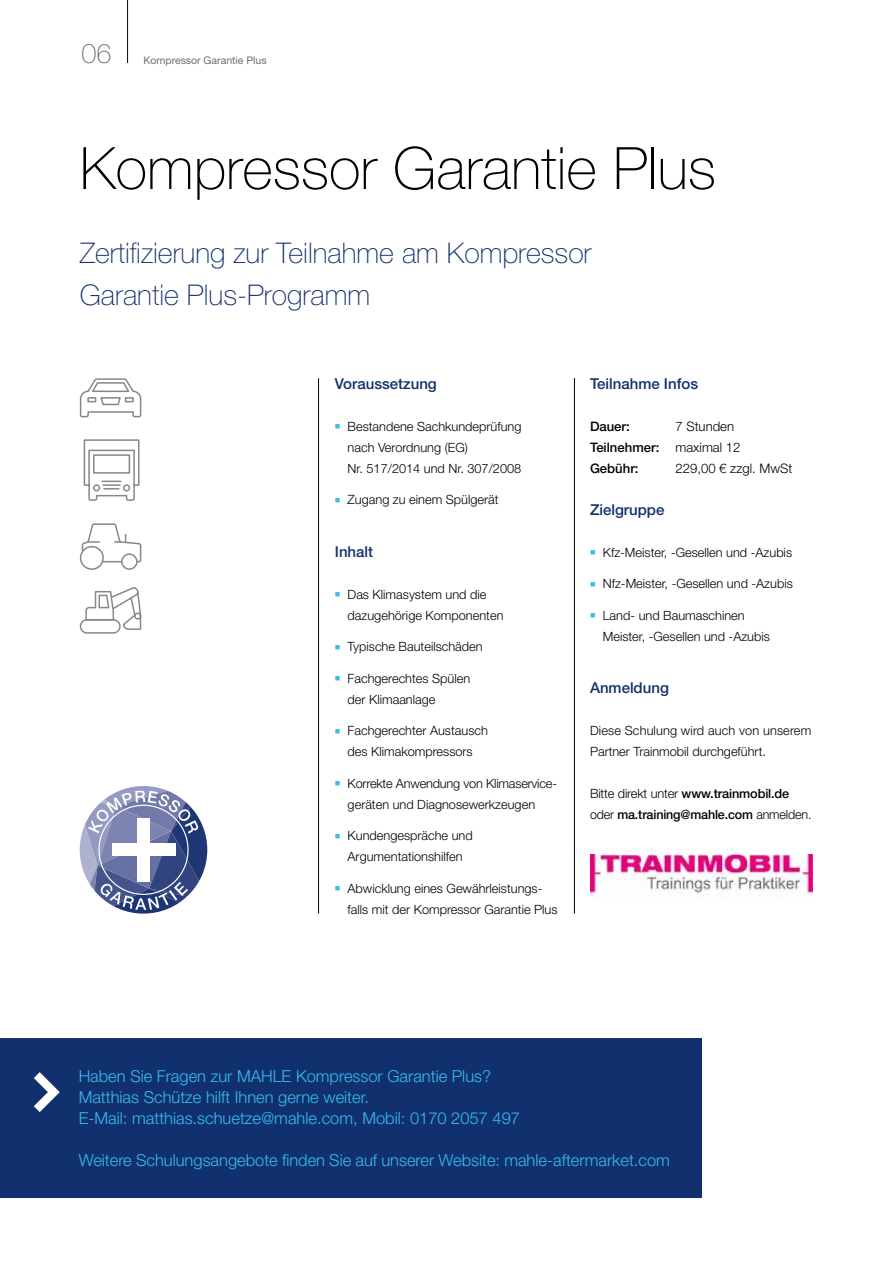
<style>
.page{position:relative;width:893px;height:1263px;background:#fff}
.page>*{position:absolute;margin:0;border:0;box-sizing:border-box;transform-origin:0 0}
.t1{font:100 58.5px "Helvetica Neue LT Std";color:#000}
.t2{font:100 28.5px/42px "Helvetica Neue LT Std";color:#11306e}
.t3{font:100 27px "Helvetica Neue LT Std";color:#706f6f}
.t4{font:300 16.5px/21px "Helvetica Neue LT Std";color:#36bcee}
.t5{font:500 15px "Helvetica Neue LT Std";color:#11306e}
.t6{font:500 13.2px/21px "Helvetica Neue LT Std";color:#000}
.t7{font:300 13.2px "Helvetica Neue LT Std";color:#000}
.t8{font:300 12.75px/21px "Helvetica Neue LT Std";color:#000}
.t9{font:500 12.75px/21px "Helvetica Neue LT Std";letter-spacing:-.01em;color:#000}
.t10{font:10.5px "Helvetica Neue LT Std";color:#706f6f}
.s1{color:#36bcee}
.s2{font-weight:300}
</style>
<div class="page">
<hr style="left:127px;top:0;width:1px;height:63px;background:#000">
<img style="left:590px;top:854px;width:223px;height:43px">
<div style="left:0;top:1038px;width:702px;height:159px;background:#11306e"></div>
<hr style="left:318px;top:378px;width:1px;height:535px;background:#000">
<hr style="left:574px;top:378px;width:1px;height:536px;background:#000">
<svg style="left:79px;top:523px;width:63px;height:47px"></svg>
<svg style="left:79px;top:378px;width:63px;height:40px"></svg>
<svg style="left:83px;top:439px;width:57px;height:62px"></svg>
<svg style="left:80px;top:587px;width:61px;height:47px"></svg>
<svg style="left:34px;top:1072px;width:26px;height:40px"></svg>
<svg style="left:80px;top:786px;width:127px;height:128px"></svg>
<h3 class="t3" style="left:81px;top:38px;width:32px">06</h3>
<p class="t10" style="left:144px;top:54px;width:125px">Kompressor Garantie Plus</p>
<h1 class="t1" style="left:80px;top:135px;width:638px">Kompressor Garantie Plus</h1>
<h2 class="t2" style="left:80px;top:231px;width:513px">Zertifizierung zur Teilnahme am Kompressor<br>Garantie Plus-Programm</h2>
<p class="t5" style="left:335px;top:374px;width:103px">Voraussetzung</p>
<p class="t8" style="left:348px;top:415px;width:175px;text-indent:-13px"><span class="s1">■</span> Bestandene Sachkundeprüfung nach Verordnung (EG)<br>Nr. 517/2014 und Nr. 307/2008</p>
<p class="t8" style="left:335px;top:489px;width:165px"><span class="s1">■</span> Zugang zu einem Spülgerät</p>
<p class="t5" style="left:335px;top:542px;width:40px">Inhalt</p>
<p class="t8" style="left:348px;top:583px;width:157px;text-indent:-13px"><span class="s1">■</span> Das Klimasystem und die dazugehörige Komponenten</p>
<p class="t8" style="left:335px;top:636px;width:149px"><span class="s1">■</span> Typische Bauteilschäden</p>
<p class="t8" style="left:348px;top:667px;width:124px;text-indent:-13px"><span class="s1">■</span> Fachgerechtes Spülen der Klimaanlage</p>
<p class="t8" style="left:335px;top:720px;width:155px;text-align:center"><span class="s1">■</span> Fachgerechter Austausch des Klimakompressors</p>
<p class="t8" style="left:348px;top:772px;width:211px;text-indent:-13px"><span class="s1">■</span> Korrekte Anwendung von Klimaservice&shy;geräten und Diagnosewerkzeugen</p>
<p class="t8" style="left:335px;top:825px;width:139px;text-align:center"><span class="s1">■</span> Kundengespräche und<br>Argumentationshilfen</p>
<p class="t8" style="left:348px;top:877px;width:211px;text-indent:-13px"><span class="s1">■</span> Abwicklung eines Gewährleistungs&shy;falls mit der Kompressor Garantie Plus</p>
<p class="t5" style="left:590px;top:374px;width:110px">Teilnahme Infos</p>
<p class="t6" style="left:590px;top:415px;width:41px">Dauer:</p>
<p class="t6" style="left:590px;top:415px;width:152px;text-indent:85px"><span class="s2">7 Stunden<br></span>Teilnehmer: <span class="s2">maximal 12<br></span>Gebühr:</p>
<p class="t7" style="left:675px;top:460px;width:118px">229,00 € zzgl. MwSt</p>
<p class="t5" style="left:590px;top:500px;width:76px">Zielgruppe</p>
<p class="t8" style="left:590px;top:541px;width:204px"><span class="s1">■</span> Kfz-Meister, -Gesellen und -Azubis</p>
<p class="t8" style="left:590px;top:573px;width:204px"><span class="s1">■</span> Nfz-Meister, -Gesellen und -Azubis</p>
<p class="t8" style="left:603px;top:604px;width:169px;text-indent:-13px"><span class="s1">■</span> Land- und Baumaschinen<br>Meister, -Gesellen und -Azubis</p>
<p class="t5" style="left:590px;top:679px;width:80px">Anmeldung</p>
<p class="t8" style="left:590px;top:720px;width:223px">Diese Schulung wird auch von unserem<br>Partner Trainmobil durchgeführt.</p>
<p class="t9" style="left:590px;top:783px;width:223px"><span class="s2">Bitte direkt unter</span> www.trainmobil.de <span class="s2">oder</span> ma.training@mahle.com <span class="s2">anmelden.</span></p>
<p class="t4" style="left:79px;top:1065px;width:443px">Haben Sie Fragen zur MAHLE Kompressor Garantie Plus?<br>Matthias Schütze hilft Ihnen gerne weiter.<br>E-Mail: matthias.schuetze@mahle.com, Mobil: 0170 2057 497</p>
<p class="t4" style="left:79px;top:1149px;width:593px">Weitere Schulungsangebote finden Sie auf unserer Website: mahle-aftermarket.com</p>
</div>
